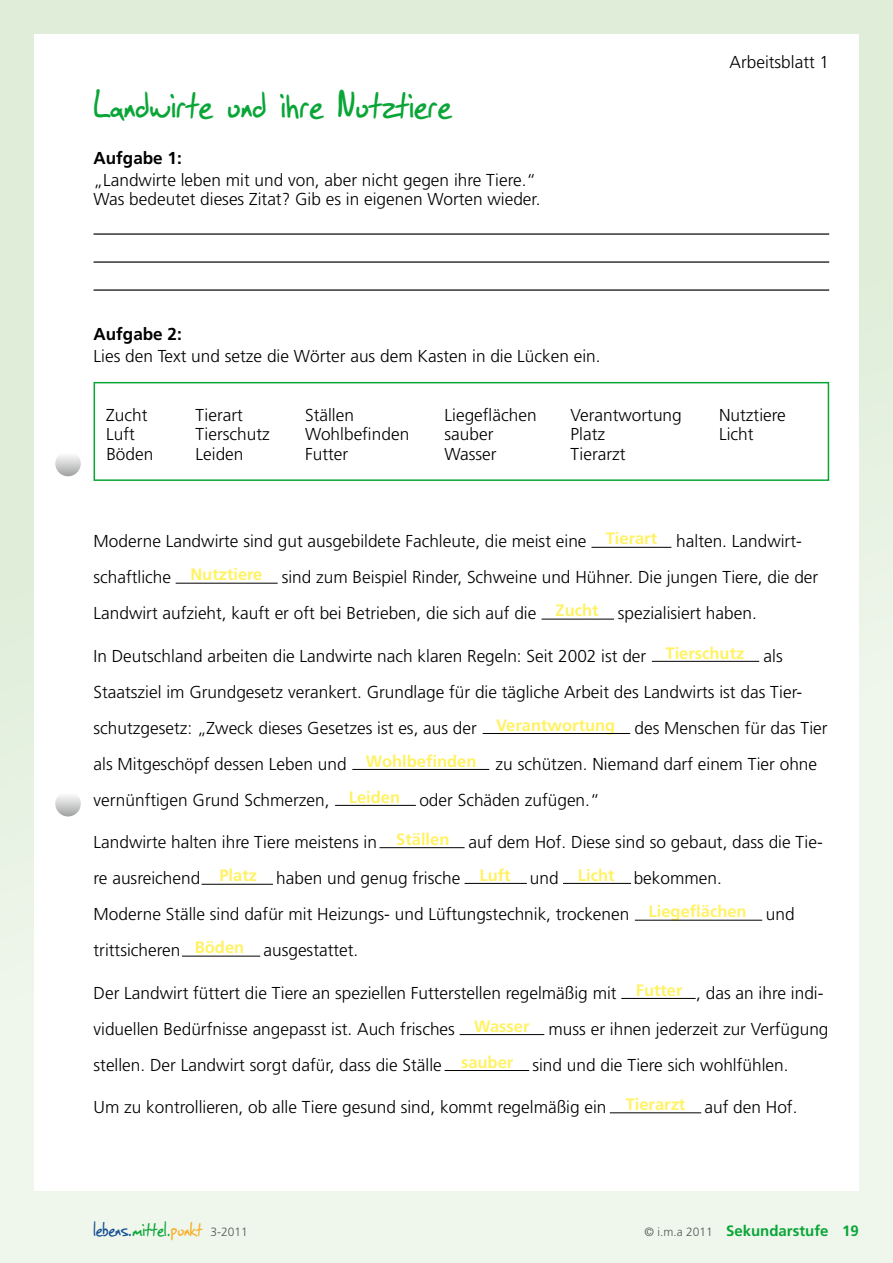
<style>
.page{position:relative;width:893px;height:1263px;background:#fff}
.page>*{position:absolute;margin:0;border:0;box-sizing:border-box;transform-origin:0 0}
.t1{font:45px "SF Grunge Sans";letter-spacing:.02em;color:#0aa537}
.t2{font:22.5px "SF Grunge Sans";letter-spacing:.01em;color:#155193}
.t3{font:300 17.25px/36px "Frutiger";color:#000}
.t4{font:700 17.25px "Frutiger";color:#000}
.t5{font:700 15px "Frutiger";color:#0aa537}
.s1{color:#0aa537}
.s2{color:#f9af2a}
.s3{font-family:"Frutiger";font-weight:300;font-size:12px;color:#565656}
.s4{font-weight:300;font-size:12px;color:#565656}
</style>
<div class="page">
<div style="left:0;top:0;width:893px;height:1263px;background:linear-gradient(to right,#e9f3e5,#eaf3e6)"></div>
<div style="left:34px;top:34px;width:825px;height:1157px;background:#fff"></div>
<svg style="left:55px;top:451px;width:26px;height:25px"></svg>
<svg style="left:55px;top:791px;width:26px;height:25px"></svg>
<hr style="left:94px;top:233px;width:735px;height:2px;background:#000">
<hr style="left:94px;top:261px;width:735px;height:2px;background:#000">
<hr style="left:94px;top:289px;width:735px;height:2px;background:#000">
<div style="left:94px;top:382px;width:735px;height:99px;border:2px solid #0aa537"></div>
<hr style="left:591px;top:547px;width:80px;height:1px;background:#000">
<hr style="left:541px;top:619px;width:73px;height:1px;background:#000">
<hr style="left:176px;top:583px;width:102px;height:1px;background:#000">
<hr style="left:652px;top:661px;width:107px;height:1px;background:#000">
<hr style="left:483px;top:733px;width:147px;height:1px;background:#000">
<hr style="left:352px;top:769px;width:137px;height:1px;background:#000">
<hr style="left:335px;top:805px;width:81px;height:1px;background:#000">
<hr style="left:379px;top:847px;width:86px;height:1px;background:#000">
<hr style="left:465px;top:883px;width:62px;height:1px;background:#000">
<hr style="left:563px;top:883px;width:68px;height:1px;background:#000">
<hr style="left:635px;top:920px;width:127px;height:1px;background:#000">
<hr style="left:621px;top:998px;width:75px;height:1px;background:#000">
<hr style="left:460px;top:1034px;width:84px;height:1px;background:#000">
<hr style="left:182px;top:956px;width:78px;height:1px;background:#000">
<hr style="left:202px;top:884px;width:71px;height:1px;background:#000">
<hr style="left:445px;top:1070px;width:84px;height:1px;background:#000">
<hr style="left:610px;top:1112px;width:91px;height:1px;background:#000">
<h1 class="t1" style="left:94px;top:75px;width:359px">Landwirte und ihre Nutztiere</h1>
<p class="t4" style="left:94px;top:148px;width:90px">Aufgabe 1:</p>
<p class="t3" style="left:94px;top:170px;width:448px;line-height:19.5px">„Landwirte leben mit und von, aber nicht gegen ihre Tiere.“<br>Was bedeutet dieses Zitat? Gib es in eigenen Worten wieder.</p>
<p class="t4" style="left:94px;top:324px;width:90px">Aufgabe 2:</p>
<p class="t3" style="left:94px;top:338px;width:509px">Lies den Text und setze die Wörter aus dem Kasten in die Lücken ein.</p>
<p class="t3" style="left:729px;top:44px;width:101px">Arbeitsblatt 1</p>
<p class="t3" style="left:106px;top:397px;width:43px">Zucht</p>
<p class="t3" style="left:196px;top:397px;width:49px">Tierart</p>
<p class="t3" style="left:305px;top:397px;width:50px">Ställen</p>
<p class="t3" style="left:445px;top:397px;width:94px">Liegeflächen</p>
<p class="t3" style="left:571px;top:397px;width:113px">Verantwortung</p>
<p class="t3" style="left:719px;top:397px;width:68px">Nutztiere</p>
<p class="t3" style="left:106px;top:416px;width:30px">Luft</p>
<p class="t3" style="left:196px;top:416px;width:76px">Tierschutz</p>
<p class="t3" style="left:305px;top:416px;width:106px">Wohlbefinden</p>
<p class="t3" style="left:445px;top:416px;width:50px">sauber</p>
<p class="t3" style="left:571px;top:416px;width:36px">Platz</p>
<p class="t3" style="left:719px;top:416px;width:36px">Licht</p>
<p class="t3" style="left:106px;top:436px;width:48px">Böden</p>
<p class="t3" style="left:196px;top:436px;width:49px">Leiden</p>
<p class="t3" style="left:305px;top:436px;width:45px">Futter</p>
<p class="t3" style="left:445px;top:436px;width:54px">Wasser</p>
<p class="t3" style="left:571px;top:436px;width:57px">Tierarzt</p>
<p class="t3" style="left:94px;top:523px;width:726px">Moderne Landwirte sind gut ausgebildete Fachleute, die meist eine <sup>Tierart</sup> halten. Landwirt&shy;schaftliche <sup>Nutztiere</sup> sind zum Beispiel Rinder, Schweine und Hühner. Die jungen Tiere, die der<br>Landwirt aufzieht, kauft er oft bei Betrieben, die sich auf die <sup>Zucht</sup> spezialisiert haben.</p>
<p class="t3" style="left:94px;top:638px;width:736px">In Deutschland arbeiten die Landwirte nach klaren Regeln: Seit 2002 ist der <sup>Tierschutz</sup> als Staatsziel im Grundgesetz verankert. Grundlage für die tägliche Arbeit des Landwirts ist das Tier&shy;schutzgesetz: „Zweck dieses Gesetzes ist es, aus der <sup>Verantwortung</sup> des Menschen für das Tier als Mitgeschöpf dessen Leben und <sup>Wohlbefinden</sup> zu schützen. Niemand darf einem Tier ohne vernünftigen Grund Schmerzen, <sup>Leiden</sup> oder Schäden zufügen.“</p>
<p class="t3" style="left:94px;top:824px;width:731px">Landwirte halten ihre Tiere meistens in <sup>Ställen</sup> auf dem Hof. Diese sind so gebaut, dass die Tie&shy;re ausreichend <sup>Platz</sup> haben und genug frische <sup>Luft</sup> und <sup>Licht</sup> bekommen.<br>Moderne Ställe sind dafür mit Heizungs- und Lüftungstechnik, trockenen <sup>Liegeflächen</sup> und trittsicheren <sup>Böden</sup> ausgestattet.</p>
<p class="t3" style="left:94px;top:974px;width:736px">Der Landwirt füttert die Tiere an speziellen Futterstellen regelmäßig mit <sup>Futter</sup> , das an ihre indi&shy;viduellen Bedürfnisse angepasst ist. Auch frisches <sup>Wasser</sup> muss er ihnen jederzeit zur Verfügung stellen. Der Landwirt sorgt dafür, dass die Ställe <sup>sauber</sup> sind und die Tiere sich wohlfühlen.</p>
<p class="t3" style="left:94px;top:1089px;width:705px">Um zu kontrollieren, ob alle Tiere gesund sind, kommt regelmäßig ein <sup>Tierarzt</sup> auf den Hof.</p>
<h2 class="t2" style="left:94px;top:1214px;width:156px">lebens.<span class="s1">mittel.</span><span class="s2">punkt</span> <span class="s3">3-2011</span></h2>
<p class="t5" style="left:644px;top:1222px;width:216px"><span class="s4">© i.m.a 2011</span> Sekundarstufe 19</p>
</div>
